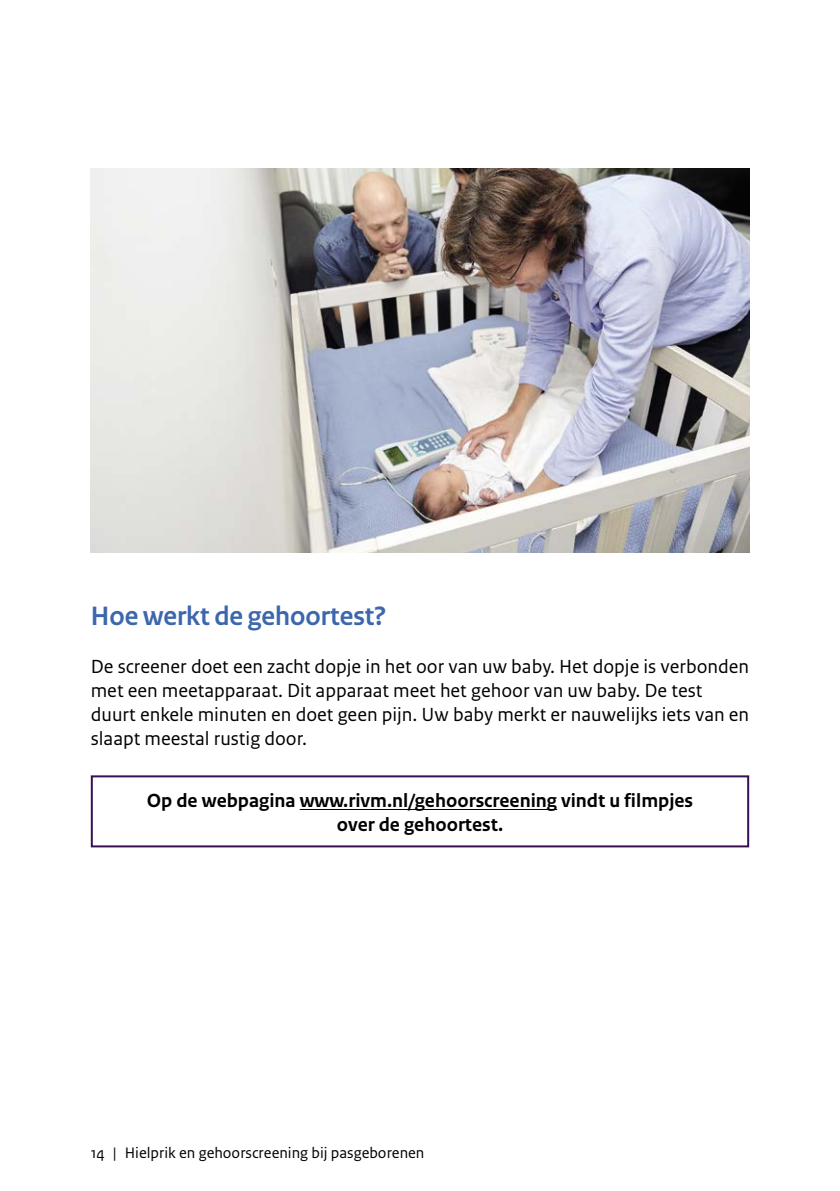
<style>
.page{position:relative;width:840px;height:1191px;background:#fff}
.page>*{position:absolute;margin:0;border:0;box-sizing:border-box;transform-origin:0 0}
.H2_Paragraafkop{font:700 28px "Rijksoverheid Sans Heading";color:#3c67ad}
.P_Broodtekst-sans{font:20px/24px "Rijksoverheid Sans Text";color:#000}
.Tekst_kader_nieuw{font:700 20px "Rijksoverheid Sans Text";color:#000}
.t1{font:16px "Rijksoverheid Sans Text";color:#000}
</style>
<div class="page">
<img style="left:91px;top:169px;width:657px;height:383px">
<hr style="left:299px;top:809px;width:258px;height:1px;background:#000">
<div style="left:91px;top:775px;width:657px;height:72px;border:2px solid #391053"></div>
<h4 class="H2_Paragraafkop" style="left:91px;top:600px;width:297px">Hoe werkt de gehoortest?</h4>
<p class="P_Broodtekst-sans" style="left:91px;top:655px;width:659px">De screener doet een zacht dopje in het oor van uw baby. Het dopje is verbonden met een meetapparaat. Dit apparaat meet het gehoor van uw baby. De test duurt enkele minuten en doet geen pijn. Uw baby merkt er nauwelijks iets van en slaapt meestal rustig door.</p>
<h3 class="Tekst_kader_nieuw" style="left:147px;top:789px;width:547px">Op de webpagina www.rivm.nl/gehoorscreening vindt u filmpjes</h3>
<h3 class="Tekst_kader_nieuw" style="left:336px;top:813px;width:168px">over de gehoortest.</h3>
<p class="t1" style="left:91px;top:1143px;width:335px">14 | Hielprik en gehoorscreening bij pasgeborenen</p>
</div>
